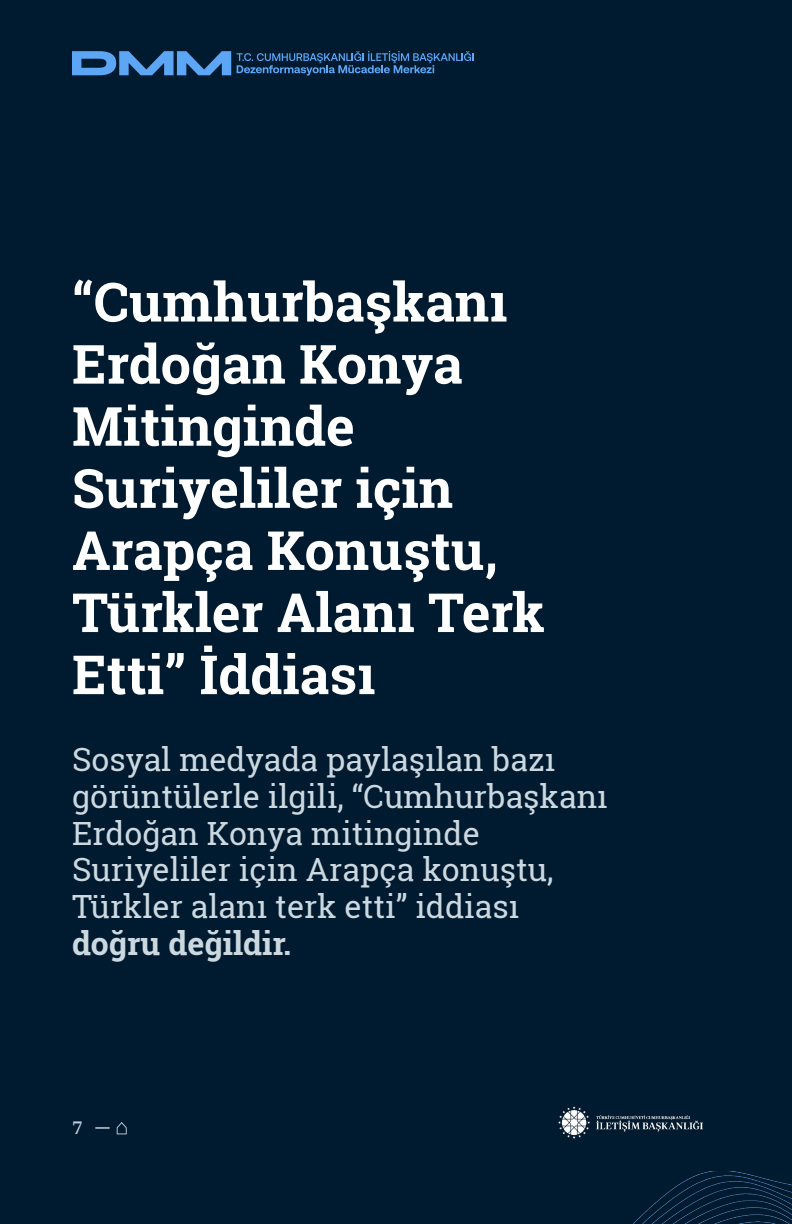
<style>
.page{position:relative;width:792px;height:1224px;background:#001a2f}
.page>*{position:absolute;margin:0;border:0;box-sizing:border-box;transform-origin:0 0}
.heading_2{font:700 54px/62px "Roboto Slab";color:#fff}
.heading_2-2{font:32px/36.8px "Roboto Slab";color:#ccd8e0}
.t1{font:500 18px "IBM Plex Serif";color:#bfccd6}
.s1{font-weight:700}
.s2{font-size:20px;color:#ccd9e0}
</style>
<div class="page">
<img style="left:633px;top:1171px;width:159px;height:53px">
<img style="left:558px;top:1106px;width:144px;height:32px">
<svg style="left:117px;top:1122px;width:10px;height:12px"></svg>
<svg style="left:72px;top:51px;width:159px;height:24px"></svg>
<svg style="left:237px;top:51px;width:237px;height:24px"></svg>
<p class="heading_2" style="left:72px;top:270px;width:474px">“Cumhurbaşkanı<br>Erdoğan Konya<br>Mitinginde<br>Suriyeliler için<br>Arapça Konuştu,<br>Türkler Alanı Terk<br>Etti” İddiası</p>
<p class="heading_2-2" style="left:72px;top:741px;width:537px">Sosyal medyada paylaşılan bazı görüntülerle ilgili, “Cumhurbaşkanı<br>Erdoğan Konya mitinginde<br>Suriyeliler için Arapça konuştu,<br>Türkler alanı terk etti” iddiası <span class="s1">doğru değildir.</span></p>
<p class="t1" style="left:72px;top:1114px;width:40px">7 <span class="s2">—</span></p>
</div>
